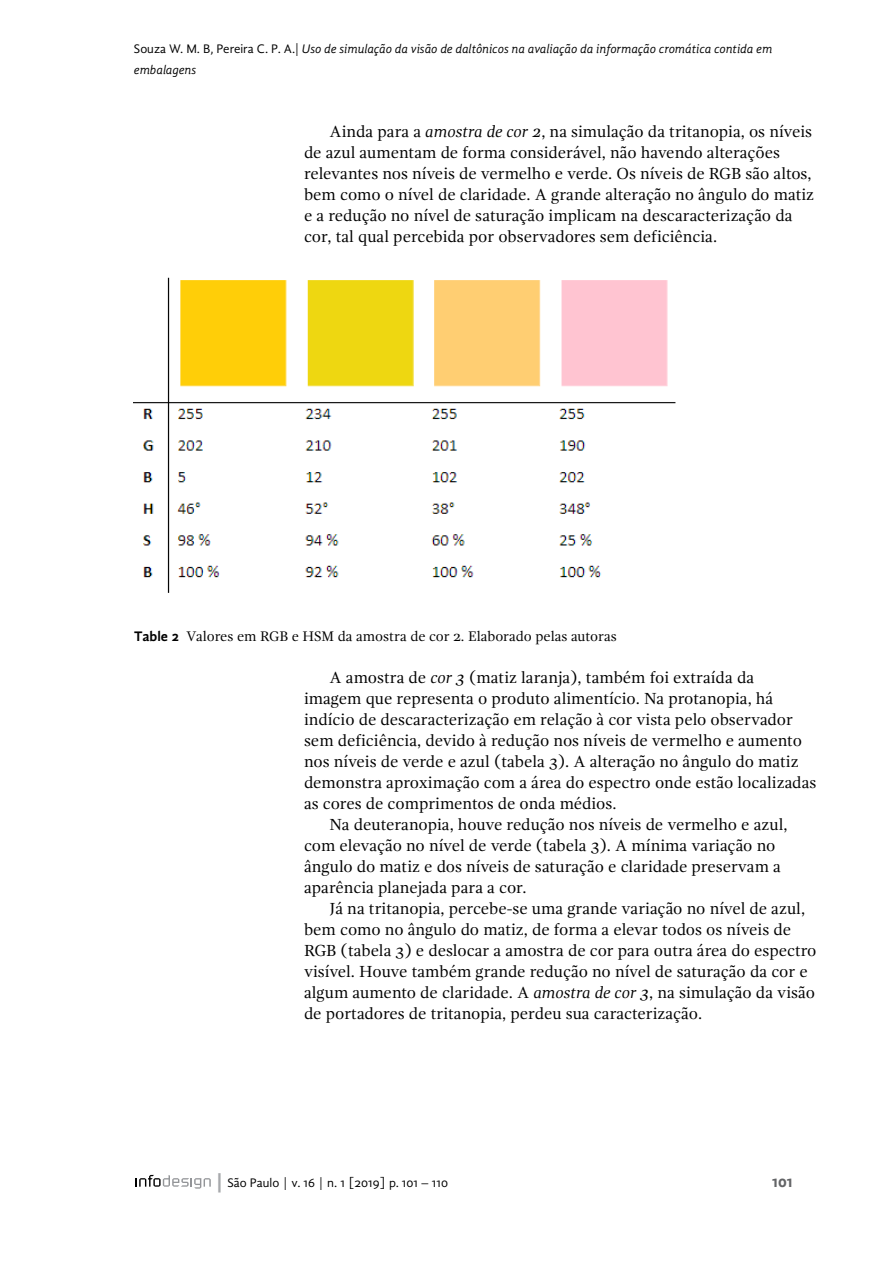
<style>
.page{position:relative;width:893px;height:1263px;background:#fff}
.page>*{position:absolute;margin:0;border:0;box-sizing:border-box;transform-origin:0 0}
.t1{font:16.5px/21px "Gandhi Serif";color:#000}
.t2{font:700 16.5px "Gandhi Sans";color:#636466}
.t3{font:14.25px "Gandhi Serif";letter-spacing:-.005em;color:#000}
.t4{font:italic 12.75px/21px "Gandhi Sans";letter-spacing:-.01em;color:#000}
.t5{font:12.75px "Gandhi Sans";color:#000}
.s1{font-style:normal}
.s2{font-style:italic}
.s3{font-family:"Gandhi Sans";font-weight:700}
.s4{font-size:19.2px;color:#a7a9ac}
</style>
<div class="page">
<svg style="left:136px;top:1175px;width:75px;height:13px"></svg>
<img style="left:134px;top:277px;width:542px;height:316px">
<p class="t4" style="left:134px;top:38px;width:640px"><span class="s1">Souza W. M. B, Pereira C. P. A.|</span> Uso de simulação da visão de daltônicos na avaliação da informação cromática contida em embalagens</p>
<p class="t1" style="left:304px;top:121px;width:512px;text-indent:26px">Ainda para a <span class="s2">amostra de cor 2</span>, na simulação da tritanopia, os níveis de azul aumentam de forma considerável, não havendo alterações relevantes nos níveis de vermelho e verde. Os níveis de RGB são altos, bem como o nível de claridade. A grande alteração no ângulo do matiz e a redução no nível de saturação implicam na descaracterização da cor, tal qual percebida por observadores sem deficiência.</p>
<p class="t3" style="left:134px;top:628px;width:484px"><span class="s3">Table 2</span> Valores em RGB e HSM da amostra de cor 2. Elaborado pelas autoras</p>
<p class="t1" style="left:330px;top:667px;width:426px">A amostra de <span class="s2">cor 3</span> (matiz laranja), também foi extraída da</p>
<p class="t1" style="left:304px;top:688px;width:471px">imagem que representa o produto alimentício. Na protanopia, há</p>
<p class="t1" style="left:304px;top:709px;width:490px">indício de descaracterização em relação à cor vista pelo observador</p>
<p class="t1" style="left:304px;top:730px;width:499px">sem deficiência, devido à redução nos níveis de vermelho e aumento</p>
<p class="t1" style="left:304px;top:751px;width:496px">nos níveis de verde e azul (tabela 3). A alteração no ângulo do matiz</p>
<p class="t1" style="left:304px;top:772px;width:514px">demonstra aproximação com a área do espectro onde estão localizadas</p>
<p class="t1" style="left:304px;top:793px;width:314px">as cores de comprimentos de onda médios.</p>
<p class="t1" style="left:330px;top:814px;width:460px">Na deuteranopia, houve redução nos níveis de vermelho e azul,</p>
<p class="t1" style="left:304px;top:835px;width:473px">com elevação no nível de verde (tabela 3). A mínima variação no</p>
<p class="t1" style="left:304px;top:856px;width:478px">ângulo do matiz e dos níveis de saturação e claridade preservam a</p>
<p class="t1" style="left:304px;top:877px;width:224px">aparência planejada para a cor.</p>
<p class="t1" style="left:330px;top:898px;width:477px">Já na tritanopia, percebe-se uma grande variação no nível de azul,</p>
<p class="t1" style="left:304px;top:919px;width:488px">bem como no ângulo do matiz, de forma a elevar todos os níveis de</p>
<p class="t1" style="left:304px;top:940px;width:514px">RGB (tabela 3) e deslocar a amostra de cor para outra área do espectro</p>
<p class="t1" style="left:304px;top:961px;width:505px">visível. Houve também grande redução no nível de saturação da cor e</p>
<p class="t1" style="left:304px;top:982px;width:513px">algum aumento de claridade. A <span class="s2">amostra de cor 3</span>, na simulação da visão</p>
<p class="t1" style="left:304px;top:1003px;width:400px">de portadores de tritanopia, perdeu sua caracterização.</p>
<p class="t5" style="left:214px;top:1175px;width:236px"><span class="s4">|</span>São Paulo | v. 16 | n. 1 [2019] p. 101 – 110</p>
<p class="t2" style="left:772px;top:1171px;width:22px">101</p>
</div>
